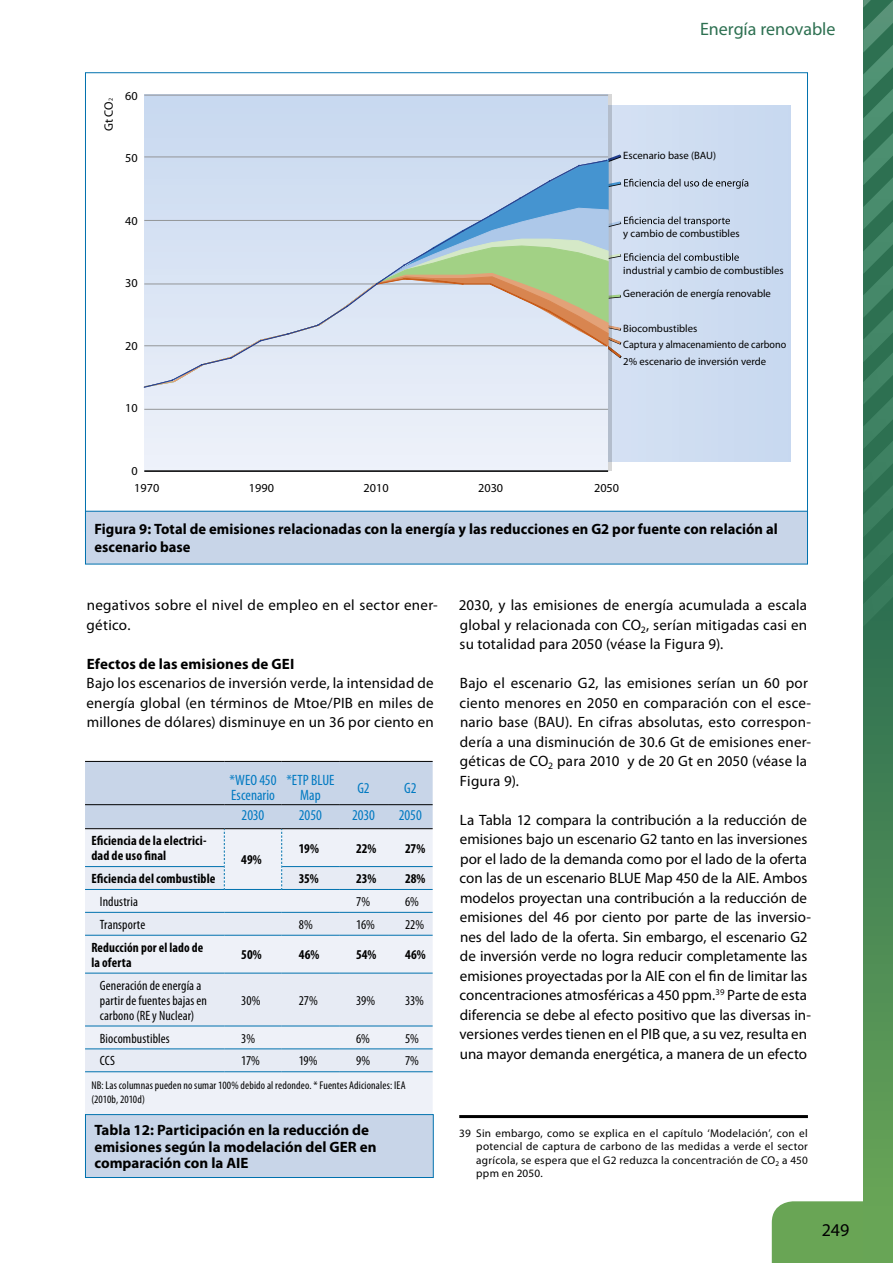
<style>
.page{position:relative;width:893px;height:1263px;background:#fff}
.page>*{position:absolute;margin:0;border:0;box-sizing:border-box;transform-origin:0 0}
.t1{font:18px "Myriad Pro";color:#2d7051}
.t2{font:18px "Myriad Pro";color:#000}
.t3{font:15px/19.5px "Myriad Pro";color:#000;text-align:justify}
.t4{font:700 15px/16.5px "Myriad Pro";color:#000}
.t5{font:15px/19.5px "Myriad Pro";letter-spacing:.02em;color:#000}
.t6{font:condensed 15px/15px "Myriad Pro";color:#0079c1}
.t7{font:condensed 13.5px/15px "Myriad Pro";letter-spacing:.005em;color:#000}
.t8{font:700 condensed 13.5px/15px "Myriad Pro";letter-spacing:.01em;color:#000}
.t9{font:12.15px/17.1px "Myriad Pro";color:#000}
.t10{font:11.25px/13.5px "Myriad Pro";letter-spacing:.025em;color:#000;text-align:justify}
.t11{font:condensed 11.25px/13.5px "Myriad Pro";letter-spacing:.015em;color:#000}
.t12{font:10.65px/16.5px "Myriad Pro";color:#000}
.s1{font-size:6.15px}
</style>
<div class="page">
<div style="left:293px;top:105px;width:497px;height:356px;background:#cbdaf0"></div>
<svg style="left:144px;top:96px;width:463px;height:374px"></svg>
<hr style="left:144px;top:409px;width:464px;height:1px;background:#939598">
<hr style="left:144px;top:95px;width:464px;height:1px;background:#939598">
<hr style="left:144px;top:470px;width:464px;height:2px;background:#000">
<svg style="left:144px;top:153px;width:604px;height:235px"></svg>
<div style="left:85px;top:511px;width:722px;height:53px;background:#c8d5e8"></div>
<div style="left:85px;top:511px;width:723px;height:53px;border:1px solid #0071ae"></div>
<div style="left:85px;top:1072px;width:348px;height:42px;background:#eef1f8"></div>
<div style="left:85px;top:890px;width:348px;height:181px;background:#e7ebf4"></div>
<hr style="left:85px;top:889px;width:139px;height:1px;background:#0071ae">
<hr style="left:224px;top:889px;width:58px;height:1px;background:#0071ae">
<hr style="left:282px;top:889px;width:57px;height:1px;background:#0071ae">
<hr style="left:339px;top:889px;width:49px;height:1px;background:#0071ae">
<hr style="left:388px;top:889px;width:45px;height:1px;background:#0071ae">
<hr style="left:85px;top:912px;width:139px;height:1px;background:#0071ae">
<hr style="left:224px;top:912px;width:58px;height:1px;background:#0071ae">
<hr style="left:282px;top:912px;width:57px;height:1px;background:#0071ae">
<hr style="left:339px;top:912px;width:49px;height:1px;background:#0071ae">
<hr style="left:388px;top:912px;width:45px;height:1px;background:#0071ae">
<hr style="left:85px;top:935px;width:139px;height:1px;background:#0071ae">
<hr style="left:224px;top:935px;width:58px;height:1px;background:#0071ae">
<hr style="left:282px;top:935px;width:57px;height:1px;background:#0071ae">
<hr style="left:339px;top:935px;width:49px;height:1px;background:#0071ae">
<hr style="left:388px;top:935px;width:45px;height:1px;background:#0071ae">
<hr style="left:85px;top:973px;width:139px;height:1px;background:#0071ae">
<hr style="left:224px;top:973px;width:58px;height:1px;background:#0071ae">
<hr style="left:282px;top:973px;width:57px;height:1px;background:#0071ae">
<hr style="left:339px;top:973px;width:49px;height:1px;background:#0071ae">
<hr style="left:388px;top:973px;width:45px;height:1px;background:#0071ae">
<hr style="left:85px;top:1026px;width:139px;height:1px;background:#0071ae">
<hr style="left:224px;top:1026px;width:58px;height:1px;background:#0071ae">
<hr style="left:282px;top:1026px;width:57px;height:1px;background:#0071ae">
<hr style="left:339px;top:1026px;width:49px;height:1px;background:#0071ae">
<hr style="left:388px;top:1026px;width:45px;height:1px;background:#0071ae">
<hr style="left:85px;top:1048px;width:139px;height:1px;background:#0071ae">
<hr style="left:224px;top:1048px;width:58px;height:1px;background:#0071ae">
<hr style="left:282px;top:1048px;width:57px;height:1px;background:#0071ae">
<hr style="left:339px;top:1048px;width:49px;height:1px;background:#0071ae">
<hr style="left:388px;top:1048px;width:45px;height:1px;background:#0071ae">
<hr style="left:85px;top:1071px;width:139px;height:1px;background:#0071ae">
<hr style="left:224px;top:1071px;width:58px;height:1px;background:#0071ae">
<hr style="left:282px;top:1071px;width:57px;height:1px;background:#0071ae">
<hr style="left:339px;top:1071px;width:49px;height:1px;background:#0071ae">
<hr style="left:388px;top:1071px;width:45px;height:1px;background:#0071ae">
<svg style="left:85px;top:761px;width:348px;height:128px;background:#d2dbe8"></svg>
<div style="left:85px;top:1114px;width:348px;height:63px;background:#c8d5e8"></div>
<div style="left:85px;top:1114px;width:349px;height:64px;border:1px solid #0071ae"></div>
<hr style="left:459px;top:1115px;width:349px;height:3px;background:#000">
<div style="left:772px;top:1201px;width:91px;height:62px;background:#69a555"></div>
<svg style="left:863px;top:627px;width:30px;height:636px;background:#4e8c54"></svg>
<svg style="left:863px;top:0;width:30px;height:627px;background:#387b5c"></svg>
<p class="t9" style="left:100px;top:131px;width:34px;rotate:-90deg">Gt CO<span class="s1">2</span></p>
<p class="t9" style="left:125px;top:87px;width:14px">60</p>
<p class="t9" style="left:125px;top:149px;width:14px">50</p>
<p class="t9" style="left:125px;top:212px;width:14px">40</p>
<p class="t9" style="left:125px;top:274px;width:14px">30</p>
<p class="t9" style="left:125px;top:337px;width:14px">20</p>
<p class="t9" style="left:125px;top:400px;width:14px">10</p>
<p class="t9" style="left:131px;top:462px;width:29px">0<br>1970</p>
<p class="t9" style="left:249px;top:479px;width:27px">1990</p>
<p class="t9" style="left:364px;top:479px;width:27px">2010</p>
<p class="t9" style="left:478px;top:479px;width:27px">2030</p>
<p class="t1" style="left:700px;top:18px;width:137px">Energía renovable</p>
<p class="t12" style="left:623px;top:147px;width:94px">Escenario base (BAU)</p>
<p class="t12" style="left:623px;top:225px;width:118px">y cambio de combustibles</p>
<p class="t12" style="left:623px;top:262px;width:162px">industrial y cambio de combustibles</p>
<p class="t12" style="left:623px;top:285px;width:149px">Generación de energía renovable</p>
<p class="t12" style="left:623px;top:320px;width:164px">Biocombustibles<br>Captura y almacenamiento de carbono<br>2% escenario de inversión verde</p>
<p class="t9" style="left:594px;top:479px;width:27px">2050</p>
<p class="t4" style="left:94px;top:520px;width:685px;line-height:18px">Figura 9: Total de emisiones relacionadas con la energía y las reducciones en G2 por fuente con relación al escenario base</p>
<p class="t5" style="left:87px;top:595px;width:353px">negativos sobre el nivel de empleo en el sector ener&shy;gético.</p>
<p class="t4" style="left:87px;top:655px;width:209px">Efectos de las emisiones de GEI</p>
<p class="t3" style="left:87px;top:673px;width:349px">Bajo los escenarios de inversión verde, la intensidad de energía global (en términos de Mtoe/PIB en miles de millones de dólares) disminuye en un 36 por ciento en</p>
<p class="t3" style="left:459px;top:595px;width:350px">2030, y las emisiones de energía acumulada a escala global y relacionada con CO<sub>2</sub>, serían mitigadas casi en su totalidad para 2050 (véase la Figura 9).</p>
<p class="t3" style="left:460px;top:673px;width:353px;text-align:left">Bajo el escenario G2, las emisiones serían un 60 por ciento menores en 2050 en comparación con el esce&shy;nario base (BAU). En cifras absolutas, esto correspon&shy;dería a una disminución de 30.6 Gt de emisiones ener&shy;géticas de CO<sub>2</sub> para 2010 y de 20 Gt en 2050 (véase la Figura 9).</p>
<p class="t3" style="left:460px;top:810px;width:353px;text-align:left">La Tabla 12 compara la contribución a la reducción de emisiones bajo un escenario G2 tanto en las inversiones por el lado de la demanda como por el lado de la oferta con las de un escenario BLUE Map 450 de la AIE. Ambos modelos proyectan una contribución a la reducción de emisiones del 46 por ciento por parte de las inversio&shy;nes del lado de la oferta. Sin embargo, el escenario G2 de inversión verde no logra reducir completamente las emisiones proyectadas por la AIE con el fin de limitar las concentraciones atmosféricas a 450 ppm.<sup>39</sup> Parte de esta diferencia se debe al efecto positivo que las diversas in&shy;versiones verdes tienen en el PIB que, a su vez, resulta en una mayor demanda energética, a manera de un efecto</p>
<p class="t6" style="left:230px;top:773px;width:48px">*WEO 450<br>Escenario</p>
<p class="t6" style="left:286px;top:773px;width:50px;text-align:center">*ETP BLUE<br>Map</p>
<p class="t6" style="left:357px;top:780px;width:14px">G2</p>
<p class="t6" style="left:404px;top:780px;width:14px">G2</p>
<p class="t6" style="left:242px;top:807px;width:24px">2030</p>
<p class="t6" style="left:299px;top:807px;width:24px">2050</p>
<p class="t6" style="left:352px;top:807px;width:24px">2030</p>
<p class="t6" style="left:399px;top:807px;width:24px">2050</p>
<p class="t8" style="left:91px;top:833px;width:117px">Eficiencia de la electrici&shy;dad de uso final</p>
<p class="t8" style="left:299px;top:840px;width:22px">19%</p>
<p class="t8" style="left:356px;top:840px;width:22px">22%</p>
<p class="t8" style="left:405px;top:840px;width:22px">27%</p>
<p class="t8" style="left:241px;top:852px;width:22px">49%</p>
<p class="t8" style="left:91px;top:871px;width:126px">Eficiencia del combustible</p>
<p class="t8" style="left:299px;top:871px;width:22px">35%</p>
<p class="t8" style="left:356px;top:871px;width:22px">23%</p>
<p class="t8" style="left:405px;top:871px;width:22px">28%</p>
<p class="t7" style="left:100px;top:894px;width:40px">Industria</p>
<p class="t7" style="left:356px;top:894px;width:15px">7%</p>
<p class="t7" style="left:405px;top:894px;width:15px">6%</p>
<p class="t7" style="left:100px;top:917px;width:47px">Transporte</p>
<p class="t7" style="left:299px;top:917px;width:15px">8%</p>
<p class="t7" style="left:356px;top:917px;width:20px">16%</p>
<p class="t7" style="left:405px;top:917px;width:21px">22%</p>
<p class="t8" style="left:91px;top:939px;width:114px">Reducción por el lado de la oferta</p>
<p class="t8" style="left:241px;top:947px;width:22px">50%</p>
<p class="t8" style="left:299px;top:947px;width:22px">46%</p>
<p class="t8" style="left:356px;top:947px;width:22px">54%</p>
<p class="t8" style="left:405px;top:947px;width:22px">46%</p>
<p class="t7" style="left:100px;top:977px;width:109px">Generación de energía a partir de fuentes bajas en carbono (RE y Nuclear)</p>
<p class="t7" style="left:241px;top:992px;width:21px">30%</p>
<p class="t7" style="left:299px;top:992px;width:21px">27%</p>
<p class="t7" style="left:356px;top:992px;width:21px">39%</p>
<p class="t7" style="left:405px;top:992px;width:20px">33%</p>
<p class="t7" style="left:100px;top:1030px;width:71px">Biocombustibles</p>
<p class="t7" style="left:241px;top:1030px;width:15px">3%</p>
<p class="t7" style="left:356px;top:1030px;width:15px">6%</p>
<p class="t7" style="left:405px;top:1030px;width:15px">5%</p>
<p class="t7" style="left:100px;top:1053px;width:17px">CCS</p>
<p class="t7" style="left:241px;top:1053px;width:20px">17%</p>
<p class="t7" style="left:299px;top:1053px;width:20px">19%</p>
<p class="t7" style="left:356px;top:1053px;width:16px">9%</p>
<p class="t7" style="left:405px;top:1053px;width:15px">7%</p>
<p class="t11" style="left:91px;top:1079px;width:316px">NB: Las columnas pueden no sumar 100% debido al redondeo. * Fuentes Adicionales: IEA (2010b, 2010d)</p>
<p class="t4" style="left:94px;top:1121px;width:284px">Tabla 12: Participación en la reducción de emisiones según la modelación del GER en comparación con la AIE</p>
<p class="t10" style="left:476px;top:1126px;width:333px;text-indent:-17px">39 Sin embargo, como se explica en el capítulo ‘Modelación’, con el potencial de captura de carbono de las medidas a verde el sector agrícola, se espera que el G2 reduzca la concentración de CO<sub>2</sub> a 450 ppm en 2050.</p>
<p class="t2" style="left:822px;top:1219px;width:29px">249</p>
</div>
